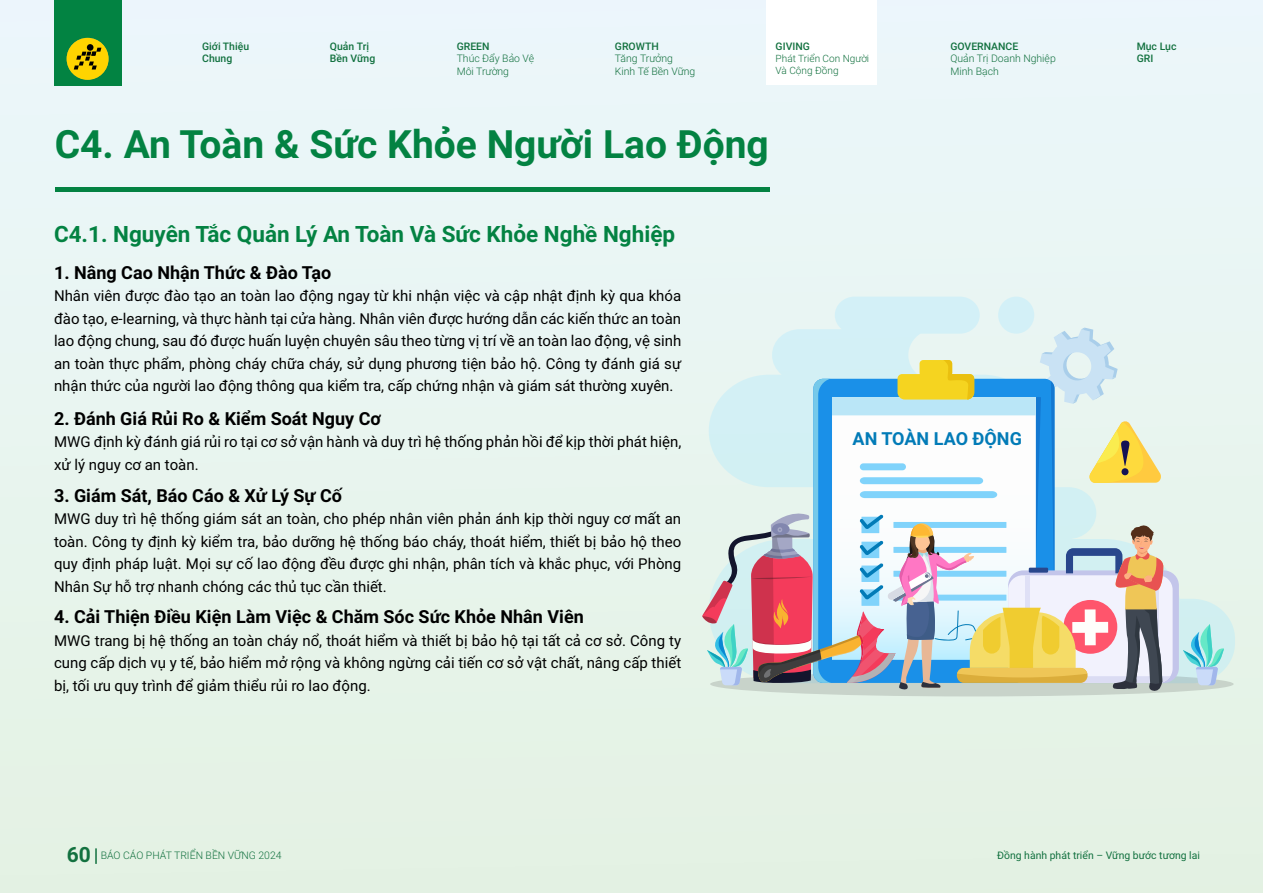
<style>
.page{position:relative;width:1263px;height:893px;background:#e9f5f0}
.page>*{position:absolute;margin:0;border:0;box-sizing:border-box;transform-origin:0 0}
.t1{font:700 39px "Roboto";color:#038242}
.t2{font:700 22.5px "Roboto";color:#038242}
.t3{font:700 18px "Roboto";color:#000}
.t4{font:700 18px "Roboto";color:#027bb7}
.t5{font:15px/22.5px "Roboto";color:#000;text-align:justify}
.t6{font:300 10.5px/12.5px "Roboto";color:#12713f}
.t7{font:500 10.5px/12.5px "Roboto";color:#12713f}
.t8{font:10.5px "Roboto";color:#12713f}
.t9{font:300 10.05px/12px "Roboto";color:#12713f}
.s1{font-weight:700;font-size:21px}
</style>
<div class="page">
<hr style="left:55px;top:188px;width:715px;height:4px;background:#038242">
<svg style="left:835px;top:297px;width:400px;height:386px"></svg>
<div style="left:998px;top:297px;width:36px;height:37px;background:#d3f0f7;border-radius:50%"></div>
<div style="left:710px;top:672px;width:524px;height:24px;background:#c8d3ca;border-radius:50%"></div>
<svg style="left:1182px;top:624px;width:42px;height:61px;background:#a5dee4"></svg>
<svg style="left:1008px;top:570px;width:171px;height:113px"></svg>
<svg style="left:702px;top:328px;width:468px;height:364px"></svg>
<svg style="left:95px;top:848px;width:2px;height:16px"></svg>
<div style="left:54px;top:0;width:67px;height:85px;background:#028342"></div>
<svg style="left:67px;top:38px;width:41px;height:42px"></svg>
<div style="left:87px;top:44px;width:6px;height:7px;background:#000;border-radius:50%"></div>
<div style="left:766px;top:0;width:111px;height:85px;background:#fff"></div>
<p class="t7" style="left:202px;top:40px;width:48px">Giới Thiệu<br>Chung</p>
<p class="t7" style="left:330px;top:40px;width:47px">Quản Trị<br>Bền Vững</p>
<p class="t7" style="left:457px;top:40px;width:34px">GREEN</p>
<p class="t6" style="left:457px;top:52px;width:79px">Thúc Đẩy Bảo Vệ<br>Môi Trường</p>
<p class="t7" style="left:615px;top:40px;width:45px">GROWTH</p>
<p class="t6" style="left:615px;top:52px;width:82px">Tăng Trưởng<br>Kinh Tế Bền Vững</p>
<p class="t7" style="left:776px;top:40px;width:36px">GIVING</p>
<p class="t9" style="left:776px;top:52px;width:95px">Phát Triển Con Người<br>Và Cộng Đồng</p>
<h1 class="t1" style="left:55px;top:117px;width:716px">C4. An Toàn &amp; Sức Khỏe Người Lao Động</h1>
<p class="t7" style="left:950px;top:40px;width:69px">GOVERNANCE</p>
<p class="t6" style="left:950px;top:52px;width:107px">Quản Trị Doanh Nghiệp<br>Minh Bạch</p>
<h2 class="t2" style="left:54px;top:218px;width:623px">C4.1. Nguyên Tắc Quản Lý An Toàn Và Sức Khỏe Nghề Nghiệp</h2>
<p class="t3" style="left:54px;top:259px;width:279px">1. Nâng Cao Nhận Thức &amp; Đào Tạo</p>
<p class="t5" style="left:54px;top:284px;width:629px">Nhân viên được đào tạo an toàn lao động ngay từ khi nhận việc và cập nhật định kỳ qua khóa đào tạo, e-learning, và thực hành tại cửa hàng. Nhân viên được hướng dẫn các kiến thức an toàn lao động chung, sau đó được huấn luyện chuyên sâu theo từng vị trí về an toàn lao động, vệ sinh an toàn thực phẩm, phòng cháy chữa cháy, sử dụng phương tiện bảo hộ. Công ty đánh giá sự nhận thức của người lao động thông qua kiểm tra, cấp chứng nhận và giám sát thường xuyên.</p>
<p class="t3" style="left:54px;top:406px;width:329px">2. Đánh Giá Rủi Ro &amp; Kiểm Soát Nguy Cơ</p>
<p class="t5" style="left:54px;top:430px;width:629px">MWG định kỳ đánh giá rủi ro tại cơ sở vận hành và duy trì hệ thống phản hồi để kịp thời phát hiện, xử lý nguy cơ an toàn.</p>
<p class="t3" style="left:54px;top:483px;width:290px">3. Giám Sát, Báo Cáo &amp; Xử Lý Sự Cố</p>
<p class="t5" style="left:54px;top:507px;width:629px">MWG duy trì hệ thống giám sát an toàn, cho phép nhân viên phản ánh kịp thời nguy cơ mất an toàn. Công ty định kỳ kiểm tra, bảo dưỡng hệ thống báo cháy, thoát hiểm, thiết bị bảo hộ theo quy định pháp luật. Mọi sự cố lao động đều được ghi nhận, phân tích và khắc phục, với Phòng Nhân Sự hỗ trợ nhanh chóng các thủ tục cần thiết.</p>
<p class="t3" style="left:54px;top:604px;width:531px">4. Cải Thiện Điều Kiện Làm Việc &amp; Chăm Sóc Sức Khỏe Nhân Viên</p>
<p class="t5" style="left:54px;top:629px;width:629px">MWG trang bị hệ thống an toàn cháy nổ, thoát hiểm và thiết bị bảo hộ tại tất cả cơ sở. Công ty cung cấp dịch vụ y tế, bảo hiểm mở rộng và không ngừng cải tiến cơ sở vật chất, nâng cấp thiết bị, tối ưu quy trình để giảm thiểu rủi ro lao động.</p>
<p class="t4" style="left:853px;top:426px;width:171px">AN TOÀN LAO ĐỘNG</p>
<p class="t7" style="left:1137px;top:40px;width:41px">Mục Lục<br>GRI</p>
<p class="t6" style="left:67px;top:849px;width:216px"><span class="s1">60</span> BÁO CÁO PHÁT TRIỂN BỀN VỮNG 2024</p>
<p class="t8" style="left:997px;top:848px;width:204px">Đồng hành phát triển – Vững bước tương lai</p>
</div>
